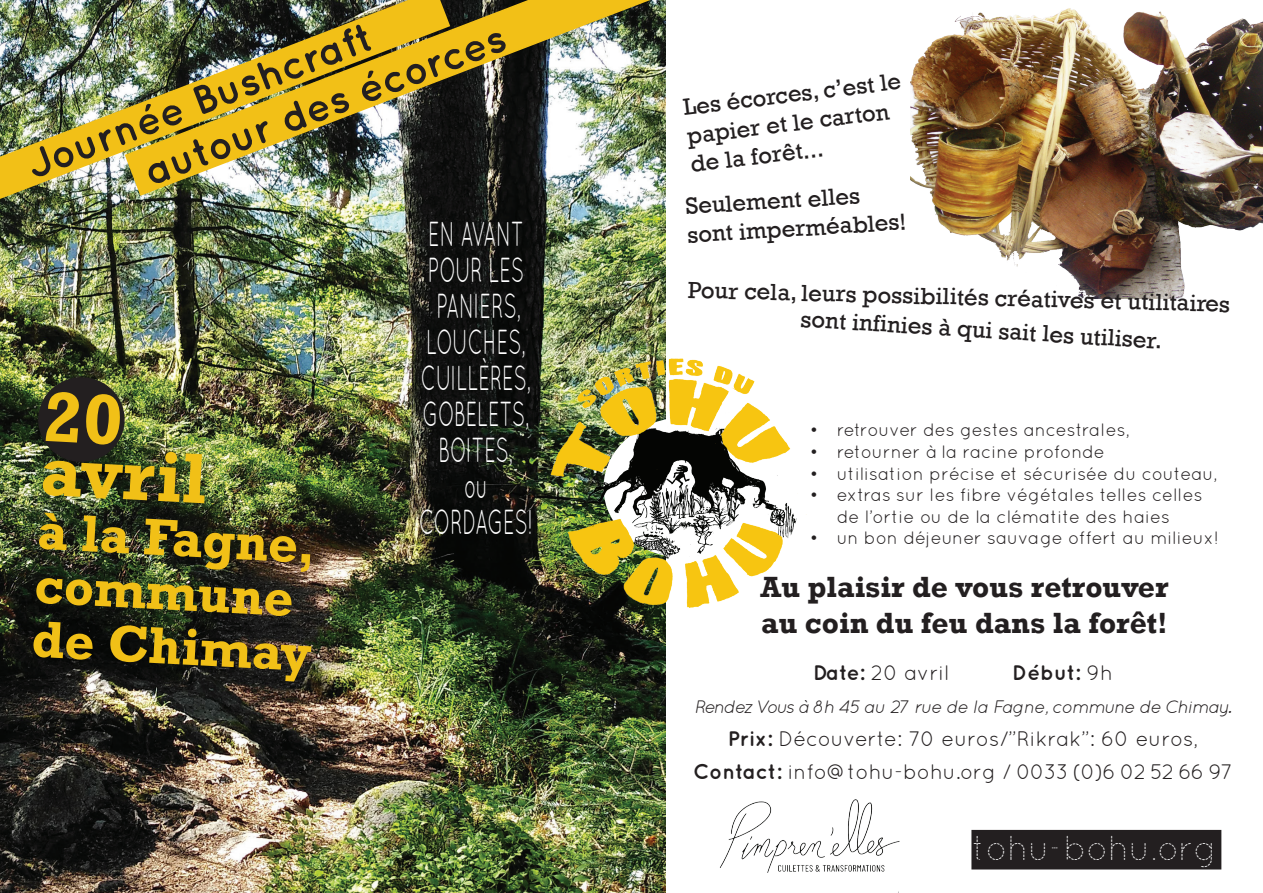
<style>
.page{position:relative;width:1263px;height:893px;background:#fff}
.page>*{position:absolute;margin:0;border:0;box-sizing:border-box;transform-origin:0 0}
.t1{font:700 72px/54px "Rockwell";color:#f1c017}
.t2{font:700 52.5px/54px "Rockwell";color:#f1c017}
.t3{font:700 40.5px/48.6px "Quicksand";color:#231f20}
.t4{font:34.65px/36px "Quicksand";color:#fff;text-align:center;scale:.56 1}
.t5{font:34.5px "Quicksand Dash";color:#fff}
.t6{font:700 30px/36px "Rockwell";color:#231f20}
.t7{font:24px/28.8px "Rockwell";color:#231f20}
.t8{font:21px/33px "Quicksand";color:#231f20;text-align:center}
.t9{font:700 21px "Quicksand";color:#231f20}
.t10{font:18px/21.6px "Quicksand";color:#231f20;text-align:center}
.t11{font:italic 18px "Quicksand";letter-spacing:-.04em;color:#231f20}
.s1{font-weight:700}
.s2{font-weight:400}
</style>
<div class="page">
<img style="left:0;top:197px;width:666px;height:696px">
<img style="left:528px;top:342px;width:279px;height:285px">
<img style="left:0;top:0;width:450px;height:199px">
<img style="left:124px;top:0;width:542px;height:197px">
<div style="left:39px;top:378px;width:85px;height:83px;background:#231f20;border-radius:50%"></div>
<div style="left:38px;top:377px;width:87px;height:85px;border:2px solid #231f20;border-radius:50%"></div>
<div style="left:972px;top:831px;width:248px;height:38px;background:#231f20"></div>
<div style="left:971px;top:830px;width:250px;height:39px;border:2px solid #231f20"></div>
<img style="left:910px;top:8px;width:353px;height:290px">
<img style="left:719px;top:800px;width:181px;height:93px">
<div style="left:899px;top:845px;width:21px;height:48px;background:#fff"></div>
<div style="left:709px;top:791px;width:15px;height:44px;background:#fff"></div>
<h3 class="t3" style="left:120px;top:104px;width:385px;text-indent:-108px;rotate:-21deg">Journée Bushcraft autour des écorces</h3>
<h3 class="t4" style="left:419px;top:216px;width:204px">EN AVANT<br>POUR LES<br>PANIERS,<br>LOUCHES,<br>CUILLÈRES,<br>GOBELETS,<br>BOITES,<br>ou<br>CORDAGES!</h3>
<h1 class="t1" style="left:45px;top:390px;width:168px;rotate:3deg">20 avril</h1>
<h2 class="t2" style="left:39px;top:504px;width:282px;rotate:3deg">à la Fagne, commune de Chimay</h2>
<h3 class="t7" style="left:682px;top:93px;width:220px;rotate:-7deg">Les écorces, c’est le papier et le carton de la forêt...</h3>
<h3 class="t7" style="left:684px;top:193px;width:221px;rotate:-4deg">Seulement elles sont imperméables!</h3>
<h3 class="t7" style="left:688px;top:278px;width:544px;rotate:1deg">Pour cela, leurs possibilités créatives et utilitaires</h3>
<h3 class="t7" style="left:802px;top:303px;width:364px;rotate:4deg">sont infinies à qui sait les utiliser.</h3>
<p class="t10" style="left:810px;top:419px;width:322px">• retrouver des gestes ancestrales,</p>
<p class="t10" style="left:810px;top:441px;width:296px">• retourner à la racine profonde</p>
<p class="t10" style="left:810px;top:462px;width:409px">• utilisation précise et sécurisée du couteau,</p>
<p class="t10" style="left:810px;top:484px;width:394px">• extras sur les fibre végétales telles celles de l’ortie ou de la clématite des haies</p>
<p class="t10" style="left:810px;top:527px;width:410px">• un bon déjeuner sauvage offert au milieux!</p>
<h3 class="t6" style="left:761px;top:569px;width:409px">Au plaisir de vous retrouver au coin du feu dans la forêt!</h3>
<p class="t8" style="left:813px;top:656px;width:138px"><span class="s1">Date:</span> 20 avril</p>
<p class="t9" style="left:1012px;top:660px;width:102px">Début: <span class="s2">9h</span></p>
<p class="t11" style="left:694px;top:696px;width:539px">Rendez Vous à 8h 45 au 27 rue de la Fagne, commune de Chimay.</p>
<p class="t8" style="left:693px;top:722px;width:541px"><span class="s1">Prix:</span> Découverte: 70 euros/”Rikrak”: 60 euros,<br><span class="s1">Contact:</span> info@tohu-bohu.org / 0033 (0)6 02 52 66 97</p>
<h3 class="t5" style="left:972px;top:832px;width:245px">tohu-bohu.org</h3>
</div>
